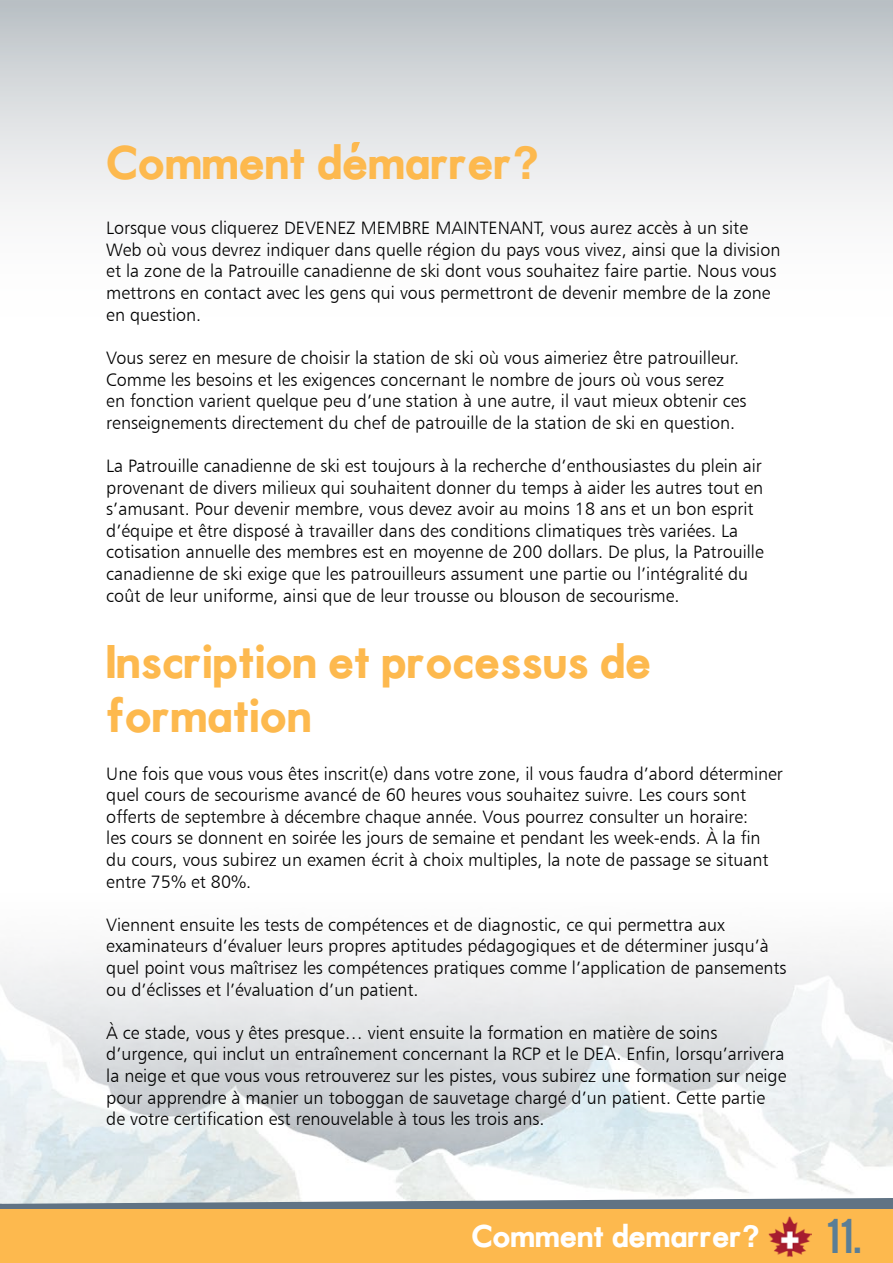
<style>
.page{position:relative;width:893px;height:1263px;background:#fff}
.page>*{position:absolute;margin:0;border:0;box-sizing:border-box;transform-origin:0 0}
.t1{font:45px/54px "Motor Oil 1937 M54 Regular";color:#fdb94e}
.t2{font:38.25px "Bebas";color:#5a7e96}
.t3{font:30px "Motor Oil 1937 M54 Regular";color:#fff}
.t4{font:18px/21.6px "Humanist 777 BT Light B";color:#000}
.s1{font-family:"Helvetica Cyr";font-weight:700}
</style>
<div class="page">
<img style="left:0;top:952px;width:893px;height:246px">
<svg style="left:0;top:1198px;width:893px;height:11px;background:#8694a1"></svg>
<div style="left:0;top:1209px;width:893px;height:54px;background:#fdb94e"></div>
<img style="left:768px;top:1216px;width:44px;height:41px">
<svg style="left:351px;top:142px;width:9px;height:10px"></svg>
<h1 class="t1" style="left:106px;top:138px;width:435px">Comment demarrer<span class="s1">?</span></h1>
<p class="t4" style="left:106px;top:217px;width:676px">Lorsque vous cliquerez DEVENEZ MEMBRE MAINTENANT, vous aurez accès à un site Web où vous devrez indiquer dans quelle région du pays vous vivez, ainsi que la division et la zone de la Patrouille canadienne de ski dont vous souhaitez faire partie. Nous vous mettrons en contact avec les gens qui vous permettront de devenir membre de la zone en question.</p>
<p class="t4" style="left:106px;top:347px;width:642px">Vous serez en mesure de choisir la station de ski où vous aimeriez être patrouilleur.<br>Comme les besoins et les exigences concernant le nombre de jours où vous serez en fonction varient quelque peu d’une station à une autre, il vaut mieux obtenir ces renseignements directement du chef de patrouille de la station de ski en question.</p>
<p class="t4" style="left:106px;top:455px;width:659px">La Patrouille canadienne de ski est toujours à la recherche d’enthousiastes du plein air provenant de divers milieux qui souhaitent donner du temps à aider les autres tout en s’amusant. Pour devenir membre, vous devez avoir au moins 18 ans et un bon esprit d’équipe et être disposé à travailler dans des conditions climatiques très variées. La cotisation annuelle des membres est en moyenne de 200 dollars. De plus, la Patrouille canadienne de ski exige que les patrouilleurs assument une partie ou l’intégralité du coût de leur uniforme, ainsi que de leur trousse ou blouson de secourisme.</p>
<h1 class="t1" style="left:106px;top:638px;width:546px">Inscription et processus de formation</h1>
<p class="t4" style="left:106px;top:762px;width:678px">Une fois que vous vous êtes inscrit(e) dans votre zone, il vous faudra d’abord déterminer quel cours de secourisme avancé de 60 heures vous souhaitez suivre. Les cours sont offerts de septembre à décembre chaque année. Vous pourrez consulter un horaire:<br>les cours se donnent en soirée les jours de semaine et pendant les week-ends. À la fin du cours, vous subirez un examen écrit à choix multiples, la note de passage se situant entre 75% et 80%.</p>
<p class="t4" style="left:106px;top:913px;width:682px">Viennent ensuite les tests de compétences et de diagnostic, ce qui permettra aux examinateurs d’évaluer leurs propres aptitudes pédagogiques et de déterminer jusqu’à quel point vous maîtrisez les compétences pratiques comme l’application de pansements ou d’éclisses et l’évaluation d’un patient.</p>
<p class="t4" style="left:106px;top:1021px;width:682px">À ce stade, vous y êtes presque… vient ensuite la formation en matière de soins d’urgence, qui inclut un entraînement concernant la RCP et le DEA. Enfin, lorsqu’arrivera la neige et que vous vous retrouverez sur les pistes, vous subirez une formation sur neige pour apprendre à manier un toboggan de sauvetage chargé d’un patient. Cette partie de votre certification est renouvelable à tous les trois ans.</p>
<h3 class="t3" style="left:471px;top:1223px;width:290px">Comment demarrer<span class="s1">?</span></h3>
<h2 class="t2" style="left:826px;top:1208px;width:37px">11.</h2>
</div>
